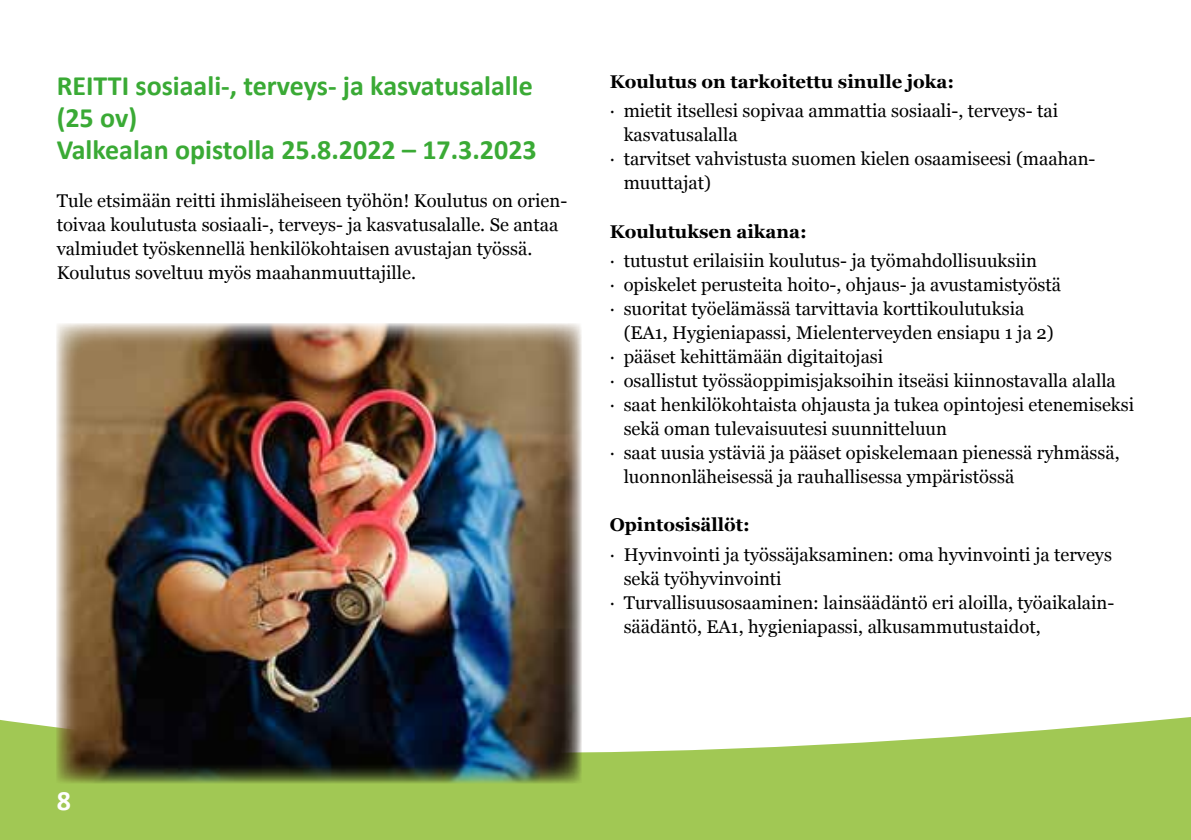
<style>
.page{position:relative;width:1191px;height:840px;background:#fff}
.page>*{position:absolute;margin:0;border:0;box-sizing:border-box;transform-origin:0 0}
.t1{font:700 28px/32px "Calibri";color:#3aaa35}
.t2{font:700 28px "Calibri";color:#fff}
.t3{font:18.4px/24px "Georgia";color:#000}
.t4{font:700 18.4px "Georgia";color:#000}
</style>
<div class="page">
<svg style="left:0;top:716px;width:1191px;height:123px;background:#adce6a"></svg>
<img style="left:57px;top:323px;width:524px;height:459px">
<h1 class="t1" style="left:57px;top:68px;width:481px">REITTI sosiaali-, terveys- ja kasvatusalalle (25 ov)<br>Valkealan opistolla 25.8.2022 – 17.3.2023</h1>
<p class="t3" style="left:57px;top:188px;width:512px">Tule etsimään reitti ihmisläheiseen työhön! Koulutus on orien&shy;toivaa koulutusta sosiaali-, terveys- ja kasvatusalalle. Se antaa valmiudet työskennellä henkilökohtaisen avustajan työssä.<br>Koulutus soveltuu myös maahanmuuttajille.</p>
<p class="t4" style="left:609px;top:67px;width:346px">Koulutus on tarkoitettu sinulle joka:</p>
<p class="t3" style="left:609px;top:98px;width:450px">· mietit itsellesi sopivaa ammattia sosiaali-, terveys- tai</p>
<p class="t3" style="left:623px;top:122px;width:115px">kasvatusalalla</p>
<p class="t3" style="left:609px;top:146px;width:487px">· tarvitset vahvistusta suomen kielen osaamiseesi (maahan-</p>
<p class="t3" style="left:623px;top:170px;width:89px">muuttajat)</p>
<p class="t4" style="left:609px;top:217px;width:199px">Koulutuksen aikana:</p>
<p class="t3" style="left:609px;top:248px;width:453px">· tutustut erilaisiin koulutus- ja työmahdollisuuksiin<br>· opiskelet perusteita hoito-, ohjaus- ja avustamistyöstä · suoritat työelämässä tarvittavia korttikoulutuksia</p>
<p class="t3" style="left:623px;top:320px;width:431px">(EA1, Hygieniapassi, Mielenterveyden ensiapu 1 ja 2)</p>
<p class="t3" style="left:609px;top:344px;width:275px">· pääset kehittämään digitaitojasi</p>
<p class="t3" style="left:609px;top:368px;width:508px">· osallistut työssäoppimisjaksoihin itseäsi kiinnostavalla alalla</p>
<p class="t3" style="left:609px;top:392px;width:526px">· saat henkilökohtaista ohjausta ja tukea opintojesi etenemiseksi</p>
<p class="t3" style="left:623px;top:416px;width:325px">sekä oman tulevaisuutesi suunnitteluun</p>
<p class="t3" style="left:609px;top:440px;width:511px">· saat uusia ystäviä ja pääset opiskelemaan pienessä ryhmässä,</p>
<p class="t3" style="left:623px;top:464px;width:392px">luonnonläheisessä ja rauhallisessa ympäristössä</p>
<p class="t4" style="left:609px;top:511px;width:142px">Opintosisällöt:</p>
<p class="t3" style="left:609px;top:541px;width:504px">· Hyvinvointi ja työssäjaksaminen: oma hyvinvointi ja terveys</p>
<p class="t3" style="left:623px;top:565px;width:159px">sekä työhyvinvointi</p>
<p class="t3" style="left:609px;top:589px;width:506px">· Turvallisuusosaaminen: lainsäädäntö eri aloilla, työaikalain-</p>
<p class="t3" style="left:623px;top:613px;width:418px">säädäntö, EA1, hygieniapassi, alkusammutustaidot,</p>
<h1 class="t2" style="left:57px;top:780px;width:16px">8</h1>
</div>
